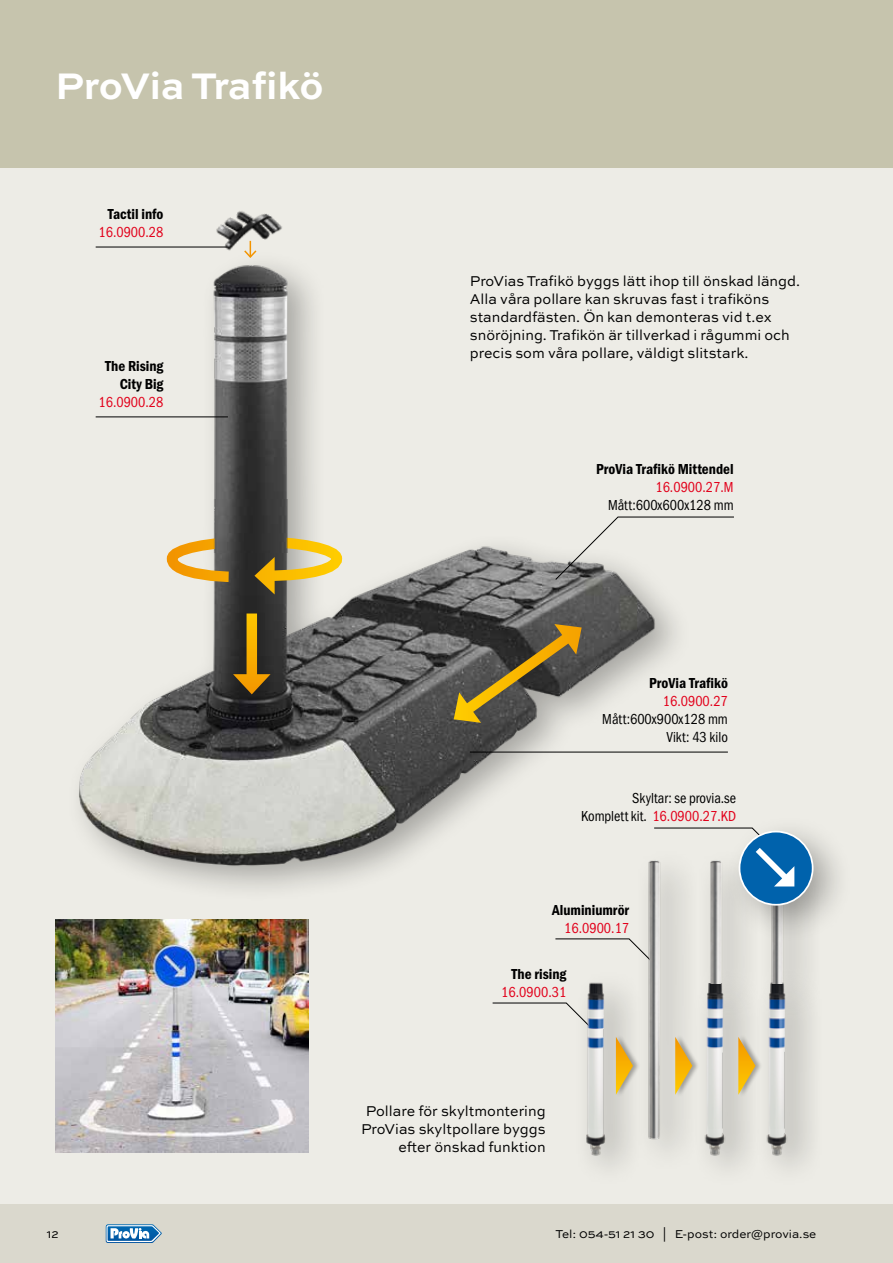
<style>
.page{position:relative;width:893px;height:1263px;background:#fff}
.page>*{position:absolute;margin:0;border:0;box-sizing:border-box;transform-origin:0 0}
.t1{font:700 39px "Sweet Sans Pro";letter-spacing:-.02em;color:#fff}
.t2{font:15px/18px "Sweet Sans Pro";color:#000;text-align:right;scale:.95 1}
.t3{font:15px/18px "Franklin Gothic URW Cond";color:#000;text-align:right;scale:.95 1}
.t4{font:15px/18px "Franklin Gothic URW Con Dem";color:#000;text-align:right}
.t5{font:15px "Franklin Gothic URW Cond";color:#e2001a;scale:.95 1}
.t6{font:12px "Sweet Sans Pro";color:#000}
.s1{color:#e2001a}
</style>
<div class="page">
<div style="left:0;top:0;width:893px;height:168px;background:#c6c4ad"></div>
<div style="left:0;top:168px;width:893px;height:1037px;background:#edece6"></div>
<div style="left:65px;top:249px;width:629px;height:654px;background:#000;opacity:.3"></div>
<img style="left:65px;top:246px;width:622px;height:630px">
<svg style="left:555px;top:516px;width:179px;height:64px"></svg>
<hr style="left:470px;top:752px;width:258px;height:1px;background:#000">
<hr style="left:96px;top:416px;width:132px;height:1px;background:#000">
<hr style="left:96px;top:247px;width:132px;height:1px;background:#000">
<svg style="left:555px;top:938px;width:79px;height:7px"></svg>
<svg style="left:492px;top:1002px;width:81px;height:9px"></svg>
<div style="left:692px;top:967px;width:72px;height:224px;background:#000;opacity:.3"></div>
<img style="left:701px;top:1021px;width:31px;height:137px">
<div style="left:753px;top:967px;width:72px;height:224px;background:#000;opacity:.3"></div>
<img style="left:760px;top:1021px;width:34px;height:137px">
<div style="left:573px;top:967px;width:72px;height:224px;background:#000;opacity:.3"></div>
<img style="left:577px;top:977px;width:37px;height:181px">
<div style="left:695px;top:845px;width:67px;height:176px;background:#000;opacity:.3"></div>
<div style="left:757px;top:845px;width:67px;height:176px;background:#000;opacity:.3"></div>
<img style="left:760px;top:944px;width:34px;height:39px">
<div style="left:634px;top:845px;width:67px;height:330px;background:#000;opacity:.3"></div>
<img style="left:637px;top:848px;width:34px;height:310px">
<div style="left:616px;top:1033px;width:24px;height:65px;background:#000;opacity:.3"></div>
<svg style="left:616px;top:1037px;width:17px;height:58px"></svg>
<div style="left:675px;top:1033px;width:25px;height:65px;background:#000;opacity:.3"></div>
<svg style="left:675px;top:1037px;width:17px;height:58px"></svg>
<div style="left:738px;top:1033px;width:25px;height:65px;background:#000;opacity:.3"></div>
<svg style="left:738px;top:1037px;width:17px;height:58px"></svg>
<div style="left:724px;top:814px;width:130px;height:130px;background:#000;opacity:.3"></div>
<svg style="left:739px;top:831px;width:74px;height:74px"></svg>
<div style="left:740px;top:832px;width:72px;height:72px;background:#0062ac;border-radius:50%"></div>
<svg style="left:653px;top:827px;width:141px;height:59px"></svg>
<svg style="left:449px;top:620px;width:137px;height:107px;background:#72694f"></svg>
<svg style="left:247px;top:613px;width:10px;height:61px"></svg>
<svg style="left:233px;top:674px;width:38px;height:20px"></svg>
<svg style="left:162px;top:531px;width:185px;height:63px"></svg>
<img style="left:203px;top:499px;width:105px;height:53px">
<img style="left:56px;top:920px;width:252px;height:232px">
<img style="left:183px;top:211px;width:122px;height:91px">
<svg style="left:243px;top:241px;width:15px;height:18px"></svg>
<div style="left:0;top:1204px;width:893px;height:59px;background:#dad8cd"></div>
<svg style="left:106px;top:1224px;width:56px;height:19px"></svg>
<h1 class="t1" style="left:55px;top:56px;width:270px">ProVia Trafikö</h1>
<p class="t4" style="left:108px;top:204px;width:57px">Tactil info</p>
<p class="t5" style="left:98px;top:221px;width:70px">16.0900.28</p>
<p class="t4" style="left:105px;top:356px;width:60px">The Rising<br>City Big</p>
<p class="t5" style="left:98px;top:391px;width:70px">16.0900.28</p>
<p class="t2" style="left:470px;top:271px;width:349px;text-align:left">ProVias Trafikö byggs lätt ihop till önskad längd.<br>Alla våra pollare kan skruvas fast i trafiköns standardfästen. Ön kan demonteras vid t.ex snöröjning. Trafikön är tillverkad i rågummi och precis som våra pollare, väldigt slitstark.</p>
<p class="t4" style="left:596px;top:459px;width:139px">ProVia Trafikö Mittendel</p>
<p class="t5" style="left:655px;top:476px;width:84px">16.0900.27.M</p>
<p class="t3" style="left:608px;top:495px;width:134px">Mått:600x600x128 mm</p>
<p class="t4" style="left:649px;top:673px;width:80px">ProVia Trafikö</p>
<p class="t5" style="left:663px;top:690px;width:70px">16.0900.27</p>
<p class="t3" style="left:602px;top:709px;width:134px">Mått:600x900x128 mm<br>Vikt: 43 kilo</p>
<p class="t3" style="left:581px;top:787px;width:165px">Skyltar: se provia.se<br>Komplett kit. <span class="s1">16.0900.27.KD</span></p>
<p class="t4" style="left:552px;top:901px;width:79px">Aluminiumrör</p>
<p class="t5" style="left:564px;top:917px;width:70px">16.0900.17</p>
<p class="t4" style="left:511px;top:965px;width:56px">The rising</p>
<p class="t5" style="left:501px;top:982px;width:70px">16.0900.31</p>
<p class="t2" style="left:361px;top:1102px;width:196px">Pollare för skyltmontering<br>ProVias skyltpollare byggs efter önskad funktion</p>
<p class="t6" style="left:47px;top:1225px;width:13px">12</p>
<p class="t6" style="left:555px;top:1225px;width:262px">Tel: 054-51 21 30 | E-post: order@provia.se</p>
</div>
